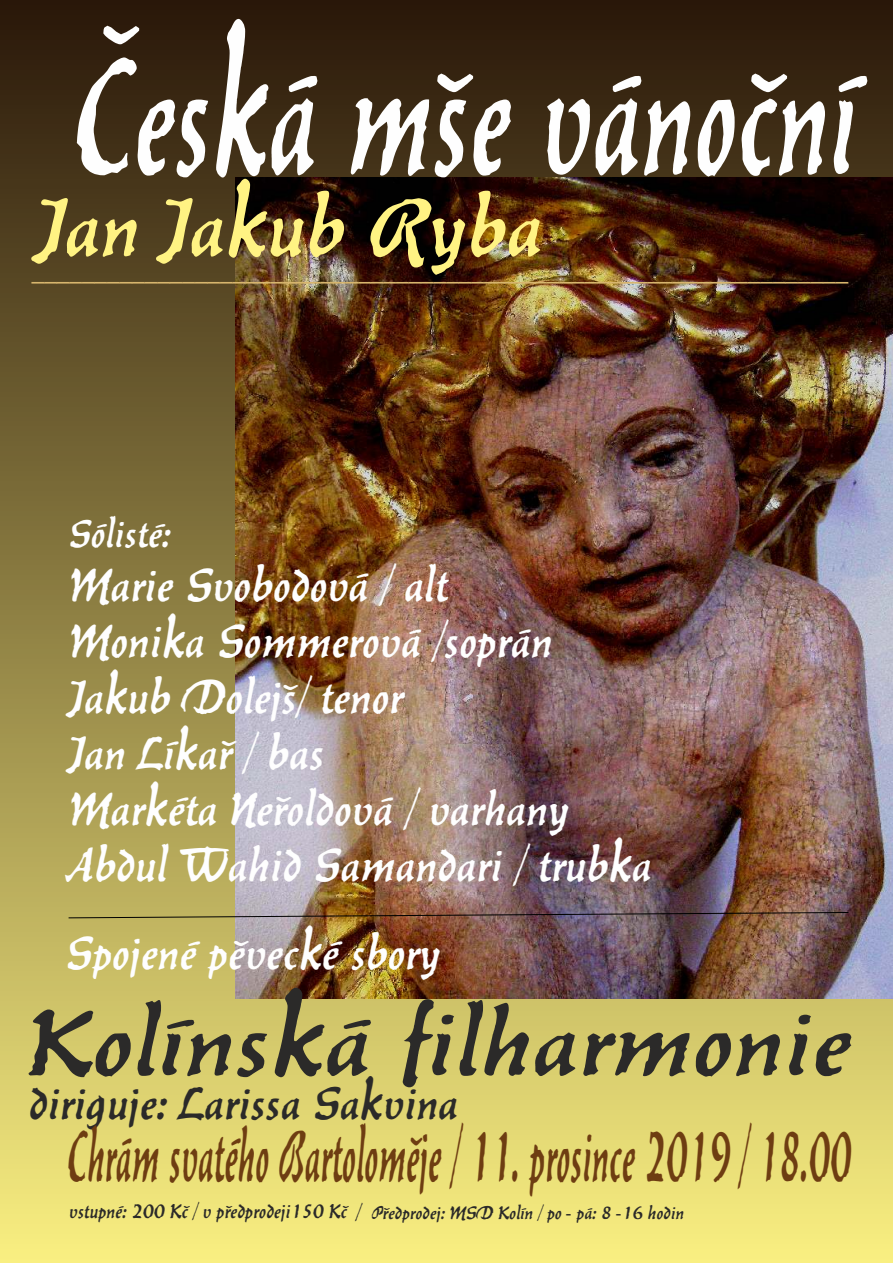
<style>
.page{position:relative;width:893px;height:1263px;background:#fff}
.page>*{position:absolute;margin:0;border:0;box-sizing:border-box;transform-origin:0 0}
.t1{font:147.68px "Balzac CE";color:#fefefe;scale:.69 1}
.t2{font:83.4px "Balzac CE";color:#2b2a29;scale:1.17 1}
.t3{font:73.5px "Balzac CE";color:#fff383}
.t4{font:64.65px "Balzac CE";color:#6e3d12;scale:.51 1}
.t5{font:41.85px/55.9px "Balzac CE";color:#fefefe}
.t6{font:41.25px "Balzac CE";color:#2b2a29}
.t7{font:34.8px "Balzac CE";color:#fefefe}
.t8{font:italic 700 18px "Arial";color:#d7b56d;scale:1.26 1}
.t9{font:18px "Balzac CE";color:#2b2a29;scale:.95 1}
.t10{font:16.35px "Balzac CE";color:#2b2a29}
.s1{font-size:18px}
.s2{font-family:"Arial"}
</style>
<div class="page">
<div style="left:0;top:0;width:893px;height:1263px;background:linear-gradient(to bottom,#291709,#f9ef81)"></div>
<img style="left:236px;top:177px;width:657px;height:822px">
<img style="left:68px;top:912px;width:781px;height:6px">
<h1 class="t1" style="left:67px;top:49px;width:1138px">Česká mše vánoční</h1>
<h3 class="t3" style="left:33px;top:194px;width:507px">Jan Jakub Ryba</h3>
<p class="t8" style="left:32px;top:267px;width:650px">_________________________________________________________________</p>
<p class="t7" style="left:67px;top:518px;width:104px">Sólisté:</p>
<p class="t5" style="left:67px;top:561px;width:584px">Marie Svobodová / alt<br>Monika Sommerová /soprán<br>Jakub Dolejš/ tenor<br>Jan Líkař / bas<br>Markéta Neřoldová / varhany<br>Abdul Wahid Samandari / trubka</p>
<p class="t5" style="left:63px;top:929px;width:377px">Spojené pěvecké sbory</p>
<h2 class="t2" style="left:20px;top:1005px;width:707px">Kolínská filharmonie</h2>
<p class="t6" style="left:26px;top:1084px;width:431px">diriguje: Larissa Sakvina</p>
<h3 class="t4" style="left:66px;top:1126px;width:1538px">Chrám svatého Bartoloměje / 11. prosince 2019 / 18.00</h3>
<p class="t9" style="left:68px;top:1203px;width:294px">vstupné: 200 Kč / v předprodeji150 Kč</p>
<p class="t10" style="left:355px;top:1206px;width:330px"><span class="s1">/</span> Předprodej: MSD Kolín / po <span class="s2">-</span> pá: 8 <span class="s2">-</span>16 hodin</p>
</div>
